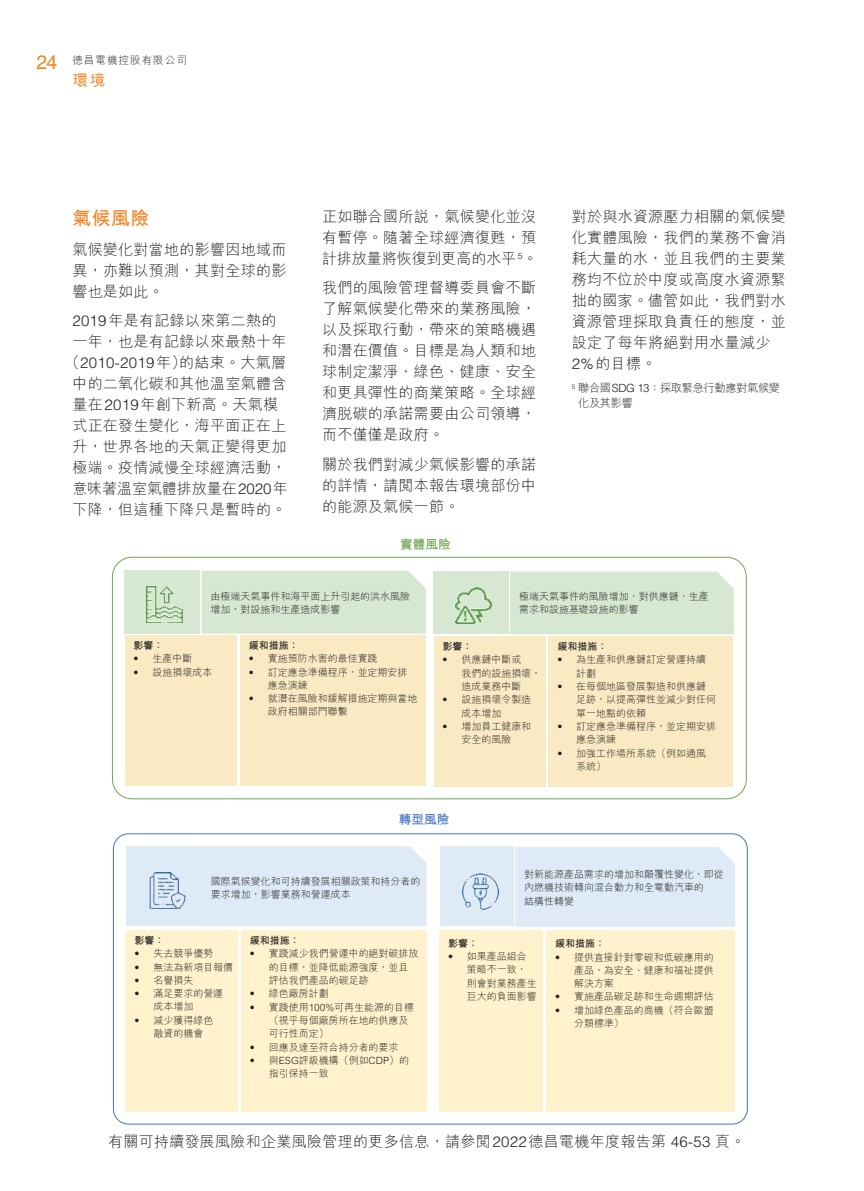
<style>
.page{position:relative;width:864px;height:1191px;background:#fff}
.page>*{position:absolute;margin:0;border:0;box-sizing:border-box;transform-origin:0 0}
.t1{font:700 18.75px "M Hei HK";color:#f58220}
.t2{font:500 15.75px "M Hei HK";color:#f58220}
.t3{font:300 15px/21px "M Hei HK";letter-spacing:.02em;color:#231f20;text-align:justify}
.t4{font:700 12.6px "M Hei HK";color:#71a754}
.t5{font:700 12.6px "M Hei HK";color:#4472c4}
.t6{font:300 11.25px/15px "M Hei HK";letter-spacing:-.035em;color:#231f20}
.t7{font:300 10.5px "M Hei HK";letter-spacing:.1em;color:#231f20}
.t8{font:300 9.9px/13.4px "M Hei HK";color:#231f20}
.t9{font:700 9.9px "M Hei HK";color:#231f20}
.s1{font-family:"Helvetica LT Std";font-weight:400;font-size:19.5px;color:#f58220}
.s2{font-family:"Helvetica LT Std"}
</style>
<div class="page">
<div style="left:201px;top:570px;width:225px;height:63px;background:#d6e8d2"></div>
<div style="left:125px;top:635px;width:111px;height:150px;background:#faeac3"></div>
<div style="left:124px;top:570px;width:76px;height:63px;background:#d6e8d2"></div>
<div style="left:240px;top:635px;width:185px;height:150px;background:#faeac3"></div>
<div style="left:433px;top:636px;width:112px;height:150px;background:#faeac3"></div>
<div style="left:548px;top:636px;width:185px;height:150px;background:#faeac3"></div>
<div style="left:510px;top:571px;width:223px;height:63px;background:#d6e8d2"></div>
<div style="left:433px;top:571px;width:75px;height:63px;background:#d6e8d2"></div>
<div style="left:112px;top:557px;width:634px;height:242px;border:1px solid #71a754;border-radius:20px"></div>
<img style="left:147px;top:586px;width:36px;height:36px">
<img style="left:455px;top:587px;width:36px;height:36px">
<div style="left:202px;top:846px;width:224px;height:80px;background:#deebf7"></div>
<div style="left:125px;top:929px;width:112px;height:182px;background:#fff2cc"></div>
<div style="left:126px;top:846px;width:75px;height:80px;background:#deebf7"></div>
<div style="left:241px;top:930px;width:185px;height:181px;background:#fff2cc"></div>
<div style="left:439px;top:929px;width:103px;height:182px;background:#fff2cc"></div>
<div style="left:546px;top:929px;width:188px;height:182px;background:#fff2cc"></div>
<div style="left:440px;top:846px;width:74px;height:80px;background:#deebf7"></div>
<img style="left:149px;top:872px;width:36px;height:36px">
<img style="left:463px;top:873px;width:35px;height:36px">
<div style="left:515px;top:847px;width:219px;height:79px;background:#deebf7"></div>
<p class="t7" style="left:36px;top:55px;width:152px"><span class="s1">24</span> 德昌電機控股有限公司</p>
<h2 class="t2" style="left:72px;top:69px;width:35px">環境</h2>
<h1 class="t1" style="left:72px;top:205px;width:78px">氣候風險</h1>
<h3 class="t3" style="left:72px;top:238px;width:215px">氣候變化對當地的影響因地域而異，亦難以預測，其對全球的影響也是如此。</h3>
<h3 class="t3" style="left:65px;top:310px;width:224px;text-align:center"><span class="s2">2019</span>年是有記錄以來第二熱的一年，也是有記錄以來最熱十年（<span class="s2">2010-2019</span>年）的結束。大氣層中的二氧化碳和其他溫室氣體含量在<span class="s2">2019</span>年創下新高。天氣模式正在發生變化，海平面正在上升，世界各地的天氣正變得更加極端。疫情減慢全球經濟活動，意味著溫室氣體排放量在<span class="s2">2020</span>年下降，但這種下降只是暫時的。</h3>
<h3 class="t3" style="left:322px;top:206px;width:217px">正如聯合國所說，氣候變化並沒有暫停。隨著全球經濟復甦，預計排放量將恢復到更高的水平 <sup>5</sup>。</h3>
<h3 class="t3" style="left:322px;top:277px;width:215px">我們的風險管理督導委員會不斷了解氣候變化帶來的業務風險，以及採取行動，帶來的策略機遇和潛在價值。目標是為人類和地球制定潔淨、綠色、健康、安全和更具彈性的商業策略。全球經濟脫碳的承諾需要由公司領導，而不僅僅是政府。</h3>
<h3 class="t3" style="left:322px;top:454px;width:215px">關於我們對減少氣候影響的承諾的詳情，請閱本報告環境部份中的能源及氣候一節。</h3>
<p class="t4" style="left:400px;top:535px;width:52px">實體風險</p>
<h3 class="t3" style="left:571px;top:206px;width:215px;text-align:left">對於與水資源壓力相關的氣候變化實體風險，我們的業務不會消耗大量的水，並且我們的主要業務均不位於中度或高度水資源緊拙的國家。儘管如此，我們對水資源管理採取負責任的態度，並設定了每年將絕對用水量減少<br><span class="s2">2%</span>的目標。</h3>
<p class="t6" style="left:578px;top:380px;width:203px;text-indent:-6px"><sup>5</sup> 聯合國<span class="s2">SDG 13</span>：採取緊急行動應對氣候變化及其影響</p>
<p class="t8" style="left:210px;top:589px;width:201px">由極端天氣事件和海平面上升引起的洪水風險增加，對設施和生產造成影響</p>
<p class="t8" style="left:519px;top:589px;width:191px">極端天氣事件的風險增加，對供應鏈、生產需求和設施基礎設施的影響</p>
<p class="t9" style="left:134px;top:638px;width:31px">影響：</p>
<p class="t8" style="left:134px;top:652px;width:60px"><span class="s2">•</span> 生產中斷</p>
<p class="t8" style="left:134px;top:665px;width:80px"><span class="s2">•</span> 設施損壞成本</p>
<p class="t9" style="left:249px;top:638px;width:51px">緩和措施：</p>
<p class="t8" style="left:249px;top:652px;width:130px"><span class="s2">•</span> 實施預防水害的最佳實踐</p>
<p class="t8" style="left:268px;top:665px;width:141px;text-indent:-19px"><span class="s2">•</span> 訂定應急準備程序，並定期安排應急演練</p>
<p class="t8" style="left:268px;top:691px;width:151px;text-indent:-19px"><span class="s2">•</span> 就潛在風險和緩解措施定期與當地政府相關部門聯繫</p>
<p class="t9" style="left:442px;top:639px;width:31px">影響：</p>
<p class="t8" style="left:461px;top:653px;width:81px;text-indent:-19px"><span class="s2">•</span> 供應鏈中斷或<br>我們的設施損壞，造成業務中斷</p>
<p class="t8" style="left:461px;top:693px;width:71px;text-indent:-19px"><span class="s2">•</span> 設施損壞令製造成本增加</p>
<p class="t8" style="left:442px;top:719px;width:90px;text-align:center"><span class="s2">•</span> 增加員工健康和安全的風險</p>
<p class="t9" style="left:557px;top:639px;width:51px">緩和措施：</p>
<p class="t8" style="left:576px;top:653px;width:131px;text-indent:-19px"><span class="s2">•</span> 為生產和供應鏈訂定營運持續計劃</p>
<p class="t8" style="left:576px;top:679px;width:141px;text-indent:-19px"><span class="s2">•</span> 在每個地區發展製造和供應鏈足跡，以提高彈性並減少對任何單一地點的依賴</p>
<p class="t8" style="left:576px;top:719px;width:141px;text-indent:-19px"><span class="s2">•</span> 訂定應急準備程序，並定期安排應急演練</p>
<p class="t8" style="left:576px;top:746px;width:131px;text-indent:-19px"><span class="s2">•</span> 加強工作場所系統（例如通風系統）</p>
<p class="t5" style="left:398px;top:810px;width:52px">轉型風險</p>
<p class="t8" style="left:211px;top:874px;width:211px">國際氣候變化和可持續發展相關政策和持分者的要求增加，影響業務和營運成本</p>
<p class="t8" style="left:524px;top:867px;width:201px">對新能源產品需求的增加和顛覆性變化，即從內燃機技術轉向混合動力和全電動汽車的<br>結構性轉變</p>
<p class="t9" style="left:134px;top:933px;width:31px">影響：</p>
<p class="t8" style="left:134px;top:946px;width:80px"><span class="s2">•</span> 失去競爭優勢</p>
<p class="t8" style="left:134px;top:960px;width:100px"><span class="s2">•</span> 無法為新項目報價</p>
<p class="t8" style="left:134px;top:973px;width:60px"><span class="s2">•</span> 名譽損失</p>
<p class="t8" style="left:153px;top:986px;width:71px;text-indent:-19px"><span class="s2">•</span> 滿足要求的營運成本增加</p>
<p class="t8" style="left:153px;top:1013px;width:61px;text-indent:-19px"><span class="s2">•</span> 減少獲得綠色融資的機會</p>
<p class="t9" style="left:250px;top:933px;width:51px">緩和措施：</p>
<p class="t8" style="left:269px;top:947px;width:151px;text-indent:-19px"><span class="s2">•</span> 實踐減少我們營運中的絕對碳排放的目標，並降低能源強度，並且評估我們產品的碳足跡</p>
<p class="t8" style="left:250px;top:986px;width:80px"><span class="s2">•</span> 綠色廠房計劃</p>
<p class="t8" style="left:269px;top:1000px;width:147px;text-indent:-19px"><span class="s2">•</span> 實踐使用100%可再生能源的目標（視乎每個廠房所在地的供應及可行性而定）</p>
<p class="t8" style="left:250px;top:1040px;width:150px"><span class="s2">•</span> 回應及達至符合持分者的要求</p>
<p class="t8" style="left:269px;top:1053px;width:142px;text-indent:-19px"><span class="s2">•</span> 與ESG評級機構（例如CDP）的指引保持一致</p>
<p class="t9" style="left:448px;top:935px;width:31px">影響：</p>
<p class="t8" style="left:466px;top:949px;width:71px;text-indent:-19px"><span class="s2">•</span> 如果產品組合策略不一致，則會對業務產生巨大的負面影響</p>
<p class="t9" style="left:555px;top:936px;width:51px">緩和措施：</p>
<p class="t8" style="left:573px;top:950px;width:141px;text-align:justify;text-indent:-19px"><span class="s2">•</span> 提供直接針對零碳和低碳應用的產品，為安全、健康和福祉提供解決方案</p>
<p class="t8" style="left:555px;top:990px;width:160px"><span class="s2">•</span> 實施產品碳足跡和生命週期評估</p>
<p class="t8" style="left:573px;top:1003px;width:141px;text-indent:-19px"><span class="s2">•</span> 增加綠色產品的商機（符合歐盟分類標準）</p>
<h3 class="t3" style="left:108px;top:1130px;width:638px">有關可持續發展風險和企業風險管理的更多信息，請參閱<span class="s2">2022</span>德昌電機年度報告第 <span class="s2">46-53</span> 頁。</h3>
</div>
